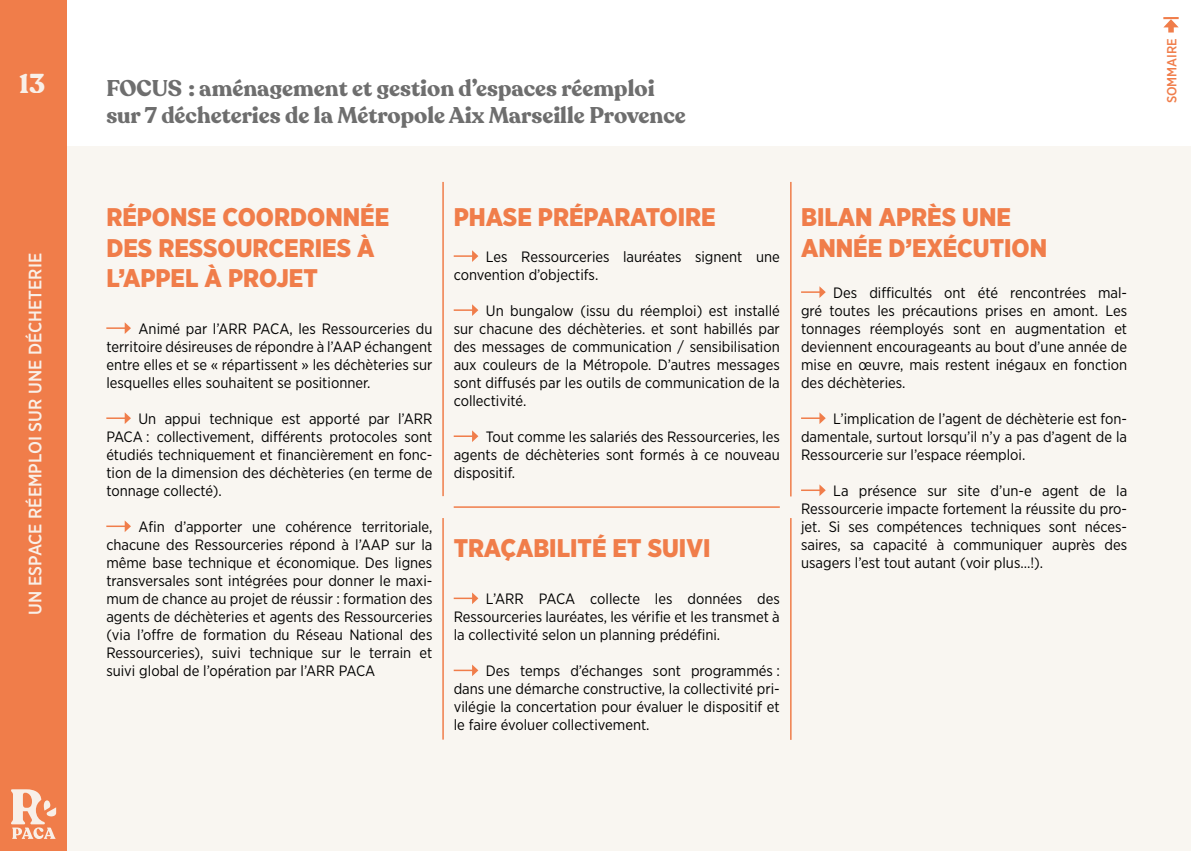
<style>
.page{position:relative;width:1191px;height:851px;background:#fff}
.page>*{position:absolute;margin:0;border:0;box-sizing:border-box;transform-origin:0 0}
.t1{font:700 27px "Recoleta";color:#f9f6f1}
.t2{font:900 25.5px/30.6px "Gotham Narrow";color:#f07d4a}
.t3{font:700 22.5px/27px "Recoleta";color:#6e6e6e}
.t4{font:500 18px "Gotham Narrow";color:#f9f6f1}
.t5{font:15px/18px "Gotham Narrow";color:#000;text-align:justify}
.t6{font:500 13.2px "Gotham Narrow";color:#f07d4a}
</style>
<div class="page">
<svg style="left:1163px;top:17px;width:15px;height:16px"></svg>
<div style="left:6px;top:146px;width:1185px;height:704px;background:#f9f6f1"></div>
<div style="left:0;top:0;width:66px;height:850px;background:#f07d4a"></div>
<svg style="left:11px;top:789px;width:45px;height:49px"></svg>
<svg style="left:106px;top:322px;width:25px;height:12px"></svg>
<svg style="left:106px;top:412px;width:25px;height:12px"></svg>
<svg style="left:106px;top:520px;width:25px;height:12px"></svg>
<svg style="left:454px;top:250px;width:24px;height:12px"></svg>
<svg style="left:454px;top:304px;width:24px;height:12px"></svg>
<svg style="left:454px;top:430px;width:24px;height:12px"></svg>
<svg style="left:454px;top:592px;width:24px;height:12px"></svg>
<svg style="left:454px;top:664px;width:24px;height:12px"></svg>
<svg style="left:801px;top:286px;width:24px;height:12px"></svg>
<svg style="left:801px;top:412px;width:24px;height:12px"></svg>
<svg style="left:801px;top:484px;width:24px;height:12px"></svg>
<hr style="left:442px;top:182px;width:2px;height:314px;background:#f07d4a">
<hr style="left:442px;top:518px;width:2px;height:221px;background:#f07d4a">
<hr style="left:454px;top:506px;width:326px;height:1px;background:#f07d4a">
<hr style="left:790px;top:182px;width:1px;height:314px;background:#f07d4a">
<hr style="left:790px;top:518px;width:1px;height:221px;background:#f07d4a">
<h1 class="t1" style="left:19px;top:66px;width:28px">13</h1>
<p class="t4" style="left:24px;top:614px;width:363px;rotate:-90deg">UN ESPACE RÉEMPLOI SUR UNE DÉCHETERIE</p>
<h3 class="t3" style="left:106px;top:75px;width:581px">FOCUS : aménagement et gestion d’espaces réemploi sur 7 décheteries de la Métropole Aix Marseille Provence</h3>
<h2 class="t2" style="left:106px;top:201px;width:284px">RÉPONSE COORDONNÉE<br>DES RESSOURCERIES À<br>L’APPEL À PROJET</h2>
<p class="t5" style="left:106px;top:319px;width:327px;text-indent:32px">Animé par l’ARR PACA, les Ressourceries du territoire désireuses de répondre à l’AAP échangent entre elles et se « répartissent » les déchèteries sur lesquelles elles souhaitent se positionner.</p>
<p class="t5" style="left:106px;top:409px;width:328px;text-indent:32px">Un appui technique est apporté par l’ARR PACA : collectivement, différents protocoles sont étudiés techniquement et financièrement en fonc&shy;tion de la dimension des déchèteries (en terme de tonnage collecté).</p>
<p class="t5" style="left:106px;top:517px;width:328px;text-indent:32px">Afin d’apporter une cohérence territoriale, chacune des Ressourceries répond à l’AAP sur la même base technique et économique. Des lignes transversales sont intégrées pour donner le maxi&shy;mum de chance au projet de réussir : formation des agents de déchèteries et agents des Ressourceries (via l’offre de formation du Réseau National des Ressourceries), suivi technique sur le terrain et suivi global de l’opération par l’ARR PACA</p>
<h2 class="t2" style="left:454px;top:201px;width:263px">PHASE PRÉPARATOIRE</h2>
<p class="t5" style="left:454px;top:247px;width:327px;text-indent:32px">Les Ressourceries lauréates signent une convention d’objectifs.</p>
<p class="t5" style="left:454px;top:301px;width:328px;text-indent:32px">Un bungalow (issu du réemploi) est installé sur chacune des déchèteries. et sont habillés par des messages de communication / sensibilisation aux couleurs de la Métropole. D’autres messages sont diffusés par les outils de communication de la collectivité.</p>
<p class="t5" style="left:454px;top:427px;width:328px;text-indent:32px">Tout comme les salariés des Ressourceries, les agents de déchèteries sont formés à ce nouveau dispositif.</p>
<h2 class="t2" style="left:454px;top:532px;width:258px">TRAÇABILITÉ ET SUIVI</h2>
<p class="t5" style="left:454px;top:589px;width:327px;text-indent:32px">L’ARR PACA collecte les données des Ressourceries lauréates, les vérifie et les transmet à la collectivité selon un planning prédéfini.</p>
<p class="t5" style="left:454px;top:661px;width:328px;text-indent:32px">Des temps d’échanges sont programmés : dans une démarche constructive, la collectivité pri&shy;vilégie la concertation pour évaluer le dispositif et le faire évoluer collectivement.</p>
<h2 class="t2" style="left:801px;top:201px;width:248px">BILAN APRÈS UNE<br>ANNÉE D’EXÉCUTION</h2>
<p class="t5" style="left:801px;top:283px;width:328px;text-indent:32px">Des difficultés ont été rencontrées mal&shy;gré toutes les précautions prises en amont. Les tonnages réemployés sont en augmentation et deviennent encourageants au bout d’une année de mise en œuvre, mais restent inégaux en fonction des déchèteries.</p>
<p class="t5" style="left:801px;top:409px;width:328px;text-indent:32px">L’implication de l’agent de déchèterie est fon&shy;damentale, surtout lorsqu’il n’y a pas d’agent de la Ressourcerie sur l’espace réemploi.</p>
<p class="t5" style="left:801px;top:481px;width:328px;text-indent:32px">La présence sur site d’un-e agent de la Ressourcerie impacte fortement la réussite du pro&shy;jet. Si ses compétences techniques sont néces&shy;saires, sa capacité à communiquer auprès des usagers l’est tout autant (voir plus…!).</p>
<p class="t6" style="left:1163px;top:103px;width:67px;rotate:-90deg">SOMMAIRE</p>
</div>
